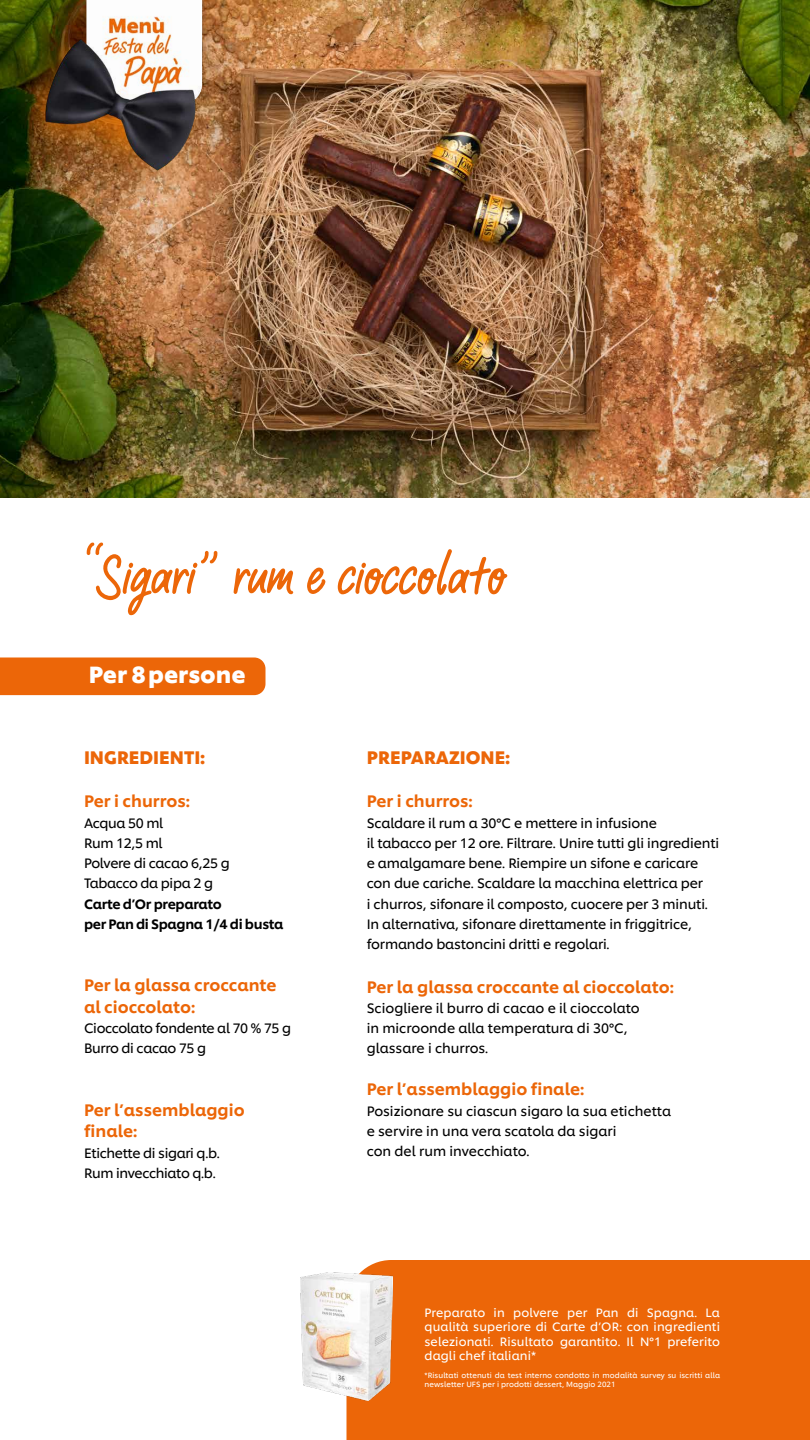
<style>
.page{position:relative;width:810px;height:1440px;background:#fff}
.page>*{position:absolute;margin:0;border:0;box-sizing:border-box;transform-origin:0 0}
.t1{font:72px "Chefs Hand";letter-spacing:-.025em;color:#ec6608}
.t2{font:700 23.25px "Unilever Shilling";color:#fff}
.t3{font:700 18px "Unilever Shilling";color:#ec6608}
.t4{font:500 16.5px/21.8px "Unilever Shilling";color:#ec6608}
.t5{font:13.5px/20.2px "Unilever Shilling";letter-spacing:-.01em;color:#000}
.t6{font:500 13.5px/20.2px "Unilever Shilling";letter-spacing:-.025em;color:#000}
.t7{font:12px/14.4px "Unilever Shilling";letter-spacing:.01em;color:#fff;text-align:justify}
.t8{font:7.5px/9px "Unilever Shilling";letter-spacing:.01em;color:#fff}
</style>
<div class="page">
<img style="left:0;top:0;width:810px;height:497px">
<div style="left:347px;top:1260px;width:463px;height:180px;background:#ec6608"></div>
<div style="left:0;top:658px;width:266px;height:37px;background:#ec6608"></div>
<img style="left:0;top:0;width:308px;height:224px">
<img style="left:301px;top:1273px;width:91px;height:127px">
<h1 class="t1" style="left:86px;top:538px;width:423px">“Sigari” rum e cioccolato</h1>
<h2 class="t2" style="left:89px;top:656px;width:159px">Per 8 persone</h2>
<h3 class="t3" style="left:84px;top:743px;width:123px">INGREDIENTI:</h3>
<p class="t4" style="left:84px;top:789px;width:107px">Per i churros:</p>
<p class="t5" style="left:84px;top:811px;width:147px">Acqua 50 ml<br>Rum 12,5 ml<br>Polvere di cacao 6,25 g<br>Tabacco da pipa 2 g</p>
<p class="t6" style="left:84px;top:892px;width:201px">Carte d’Or preparato<br>per Pan di Spagna 1/4 di busta</p>
<p class="t4" style="left:84px;top:973px;width:194px">Per la glassa croccante al cioccolato:</p>
<p class="t5" style="left:84px;top:1017px;width:209px">Cioccolato fondente al 70 % 75 g<br>Burro di cacao 75 g</p>
<p class="t4" style="left:84px;top:1097px;width:162px">Per l’assemblaggio finale:</p>
<p class="t5" style="left:84px;top:1141px;width:137px">Etichette di sigari q.b.<br>Rum invecchiato q.b.</p>
<h3 class="t3" style="left:367px;top:743px;width:145px">PREPARAZIONE:</h3>
<p class="t4" style="left:367px;top:789px;width:107px">Per i churros:</p>
<p class="t5" style="left:367px;top:811px;width:354px">Scaldare il rum a 30°C e mettere in infusione<br>il tabacco per 12 ore. Filtrare. Unire tutti gli ingredienti e amalgamare bene. Riempire un sifone e caricare con due cariche. Scaldare la macchina elettrica per<br>i churros, sifonare il composto, cuocere per 3 minuti.<br>In alternativa, sifonare direttamente in friggitrice, formando bastoncini dritti e regolari.</p>
<p class="t4" style="left:367px;top:974px;width:309px">Per la glassa croccante al cioccolato:</p>
<p class="t5" style="left:367px;top:997px;width:275px">Sciogliere il burro di cacao e il cioccolato in microonde alla temperatura di 30°C, glassare i churros.</p>
<p class="t4" style="left:367px;top:1077px;width:219px">Per l’assemblaggio finale:</p>
<p class="t5" style="left:367px;top:1099px;width:306px">Posizionare su ciascun sigaro la sua etichetta e servire in una vera scatola da sigari<br>con del rum invecchiato.</p>
<p class="t7" style="left:424px;top:1304px;width:297px">Preparato in polvere per Pan di Spagna. La qualità superiore di Carte d’OR: con ingredienti selezionati. Risultato garantito. Il N°1 preferito dagli chef italiani*</p>
<p class="t8" style="left:424px;top:1370px;width:297px">*Risultati ottenuti da test interno condotto in modalità survey su iscritti alla newsletter UFS per i prodotti dessert, Maggio 2021</p>
</div>
